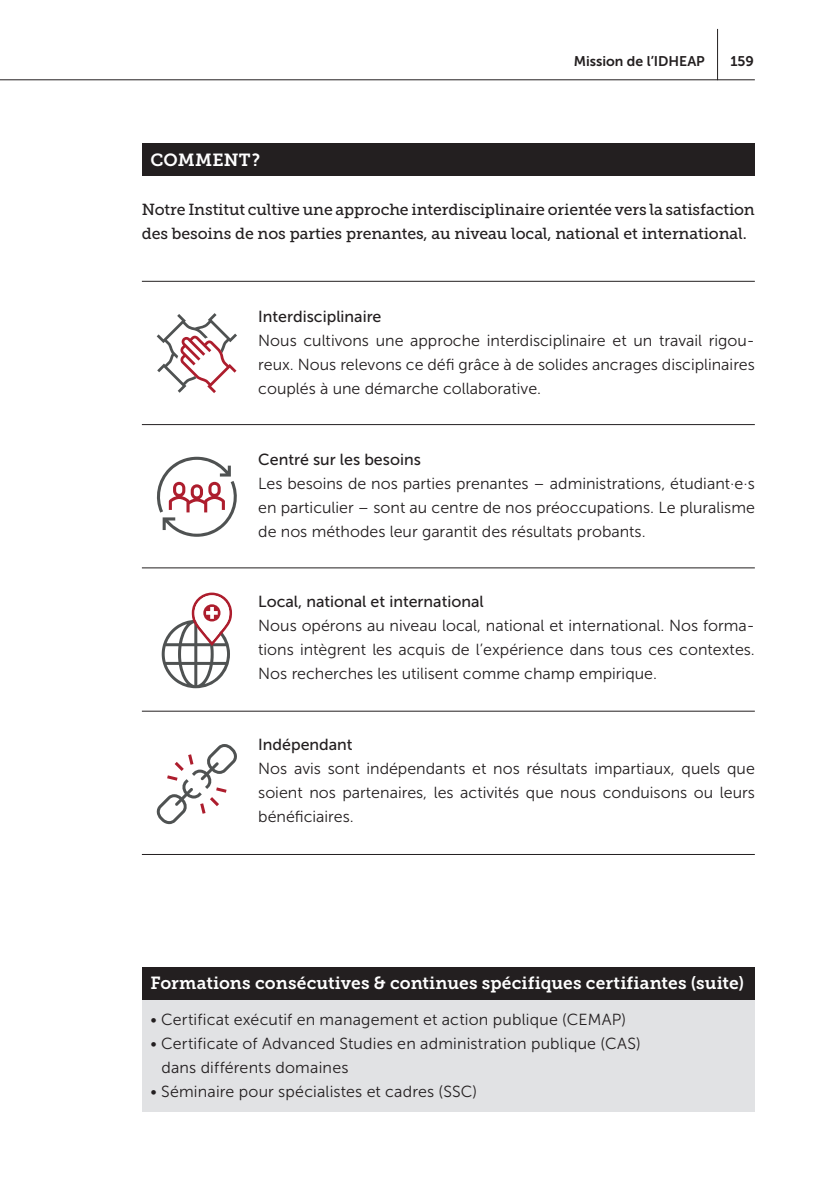
<style>
.page{position:relative;width:840px;height:1191px;background:#fff}
.page>*{position:absolute;margin:0;border:0;box-sizing:border-box;transform-origin:0 0}
.t1{font:17.6px "Museo Slab 700";letter-spacing:.005em;color:#fff}
.t2{font:16px/24px "Museo Sans 300";color:#231f20;text-align:justify}
.t3{font:16px/24px "Museo Slab 500";letter-spacing:-.005em;color:#231f20}
.t4{font:16px "Museo Sans 500";color:#231f20}
.t5{font:14px "Museo Sans 700";color:#231f20}
</style>
<div class="page">
<hr style="left:0;top:79px;width:754px;height:1px;background:#231f20">
<hr style="left:716px;top:29px;width:1px;height:51px;background:#231f20">
<div style="left:142px;top:143px;width:612px;height:32px;background:#231f20"></div>
<hr style="left:142px;top:424px;width:612px;height:1px;background:#231f20">
<hr style="left:142px;top:281px;width:612px;height:1px;background:#231f20">
<hr style="left:142px;top:567px;width:612px;height:1px;background:#231f20">
<hr style="left:142px;top:711px;width:612px;height:1px;background:#231f20">
<hr style="left:142px;top:854px;width:612px;height:1px;background:#231f20">
<svg style="left:157px;top:313px;width:80px;height:80px"></svg>
<svg style="left:157px;top:457px;width:80px;height:80px"></svg>
<svg style="left:162px;top:592px;width:70px;height:96px"></svg>
<svg style="left:157px;top:744px;width:80px;height:80px"></svg>
<div style="left:142px;top:967px;width:612px;height:144px;background:#e1e2e4"></div>
<div style="left:142px;top:967px;width:612px;height:33px;background:#231f20"></div>
<p class="t1" style="left:150px;top:150px;width:111px">COMMENT?</p>
<p class="t5" style="left:573px;top:53px;width:132px">Mission de l’IDHEAP</p>
<p class="t5" style="left:730px;top:53px;width:25px">159</p>
<p class="t3" style="left:142px;top:197px;width:614px">Notre Institut cultive une approche interdisciplinaire orientée vers la satisfaction des besoins de nos parties prenantes, au niveau local, national et international.</p>
<p class="t4" style="left:258px;top:308px;width:125px">Interdisciplinaire</p>
<p class="t2" style="left:258px;top:328px;width:498px">Nous cultivons une approche interdisciplinaire et un travail rigou&shy;reux. Nous relevons ce défi grâce à de solides ancrages disciplinaires couplés à une démarche collaborative.</p>
<p class="t4" style="left:258px;top:450px;width:164px">Centré sur les besoins</p>
<p class="t2" style="left:258px;top:471px;width:498px">Les besoins de nos parties prenantes – administrations, étudiant∙e∙s en particulier – sont au centre de nos préoccupations. Le pluralisme de nos méthodes leur garantit des résultats probants.</p>
<p class="t4" style="left:258px;top:593px;width:227px">Local, national et international</p>
<p class="t2" style="left:258px;top:614px;width:498px">Nous opérons au niveau local, national et international. Nos forma&shy;tions intègrent les acquis de l’expérience dans tous ces contextes.<br>Nos recherches les utilisent comme champ empirique.</p>
<p class="t4" style="left:258px;top:736px;width:96px">Indépendant</p>
<p class="t2" style="left:258px;top:756px;width:498px">Nos avis sont indépendants et nos résultats impartiaux, quels que soient nos partenaires, les activités que nous conduisons ou leurs bénéficiaires.</p>
<p class="t1" style="left:150px;top:972px;width:595px">Formations consécutives &amp; continues spécifiques certifiantes (suite)</p>
<p class="t2" style="left:150px;top:1007px;width:477px">• Certificat exécutif en management et action publique (CEMAP)</p>
<p class="t2" style="left:161px;top:1031px;width:480px;text-indent:-11px">• Certificate of Advanced Studies en administration publique (CAS) dans différents domaines</p>
<p class="t2" style="left:150px;top:1079px;width:328px">• Séminaire pour spécialistes et cadres (SSC)</p>
</div>
